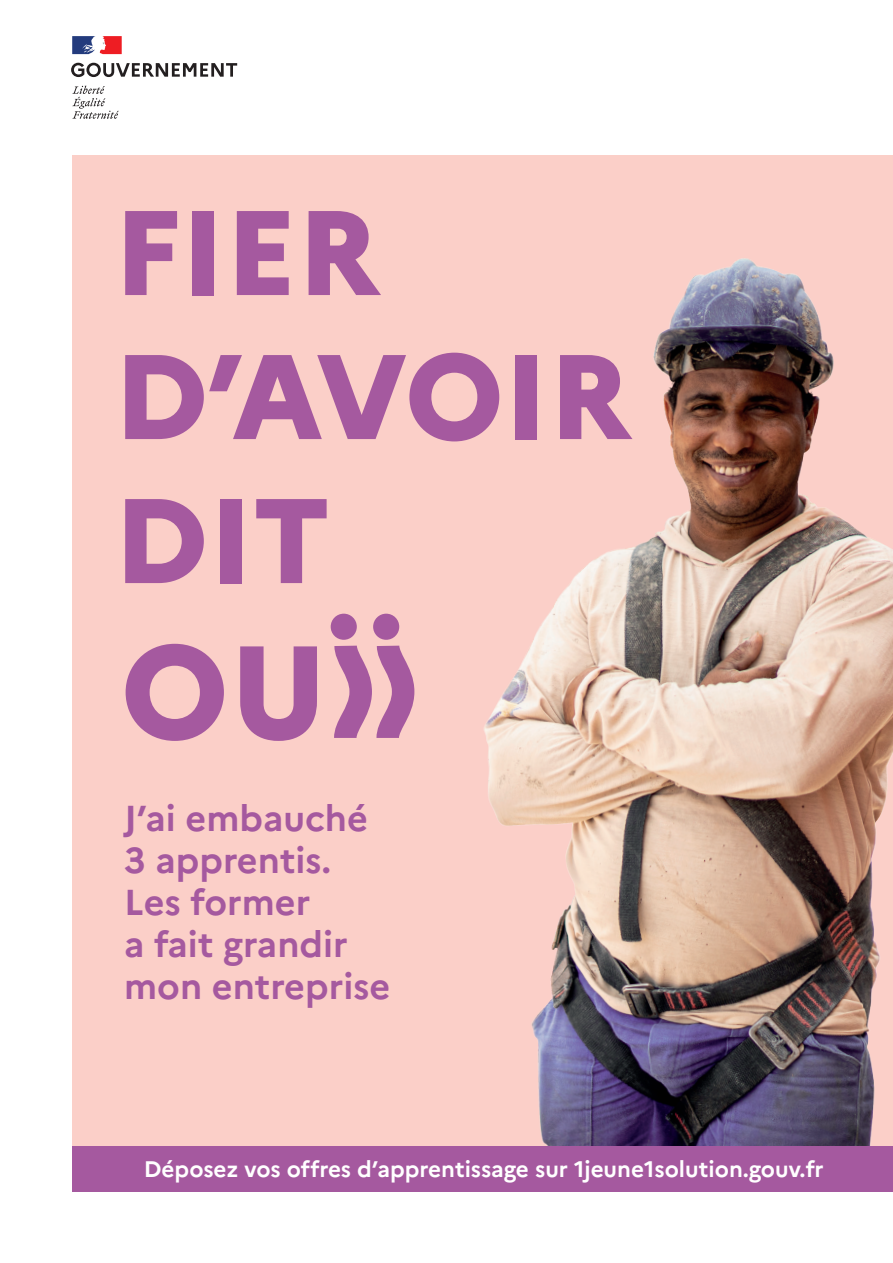
<style>
.page{position:relative;width:893px;height:1263px;background:#fff}
.page>*{position:absolute;margin:0;border:0;box-sizing:border-box;transform-origin:0 0}
.t1{font:800 120px/144px "Marianne";color:#a5599f}
.t2{font:700 36px "Marianne";color:#a5599f}
.t3{font:700 22.5px "Marianne";color:#fff}
</style>
<div class="page">
<svg style="left:71px;top:63px;width:166px;height:14px"></svg>
<svg style="left:72px;top:86px;width:47px;height:33px"></svg>
<svg style="left:72px;top:36px;width:50px;height:18px"></svg>
<div style="left:72px;top:155px;width:821px;height:1036px;background:#fbcfc8"></div>
<svg style="left:126px;top:644px;width:98px;height:97px"></svg>
<svg style="left:240px;top:646px;width:77px;height:95px"></svg>
<div style="left:373px;top:614px;width:26px;height:26px;background:#a5599f;border-radius:50%"></div>
<svg style="left:334px;top:646px;width:80px;height:92px"></svg>
<div style="left:331px;top:614px;width:26px;height:26px;background:#a5599f;border-radius:50%"></div>
<img style="left:484px;top:258px;width:409px;height:888px">
<div style="left:72px;top:1146px;width:821px;height:45px;background:#a5599f"></div>
<p class="t1" style="left:114px;top:171px;width:519px">FIER<br>D’AVOIR<br>DIT</p>
<p class="t2" style="left:124px;top:790px;width:245px">J’ai embauché</p>
<p class="t2" style="left:124px;top:832px;width:208px">3 apprentis.</p>
<p class="t2" style="left:124px;top:874px;width:188px">Les former</p>
<p class="t2" style="left:124px;top:916px;width:225px">a fait grandir</p>
<p class="t2" style="left:124px;top:958px;width:268px">mon entreprise</p>
<p class="t3" style="left:144px;top:1151px;width:681px">Déposez vos offres d’apprentissage sur 1jeune1solution.gouv.fr</p>
</div>
